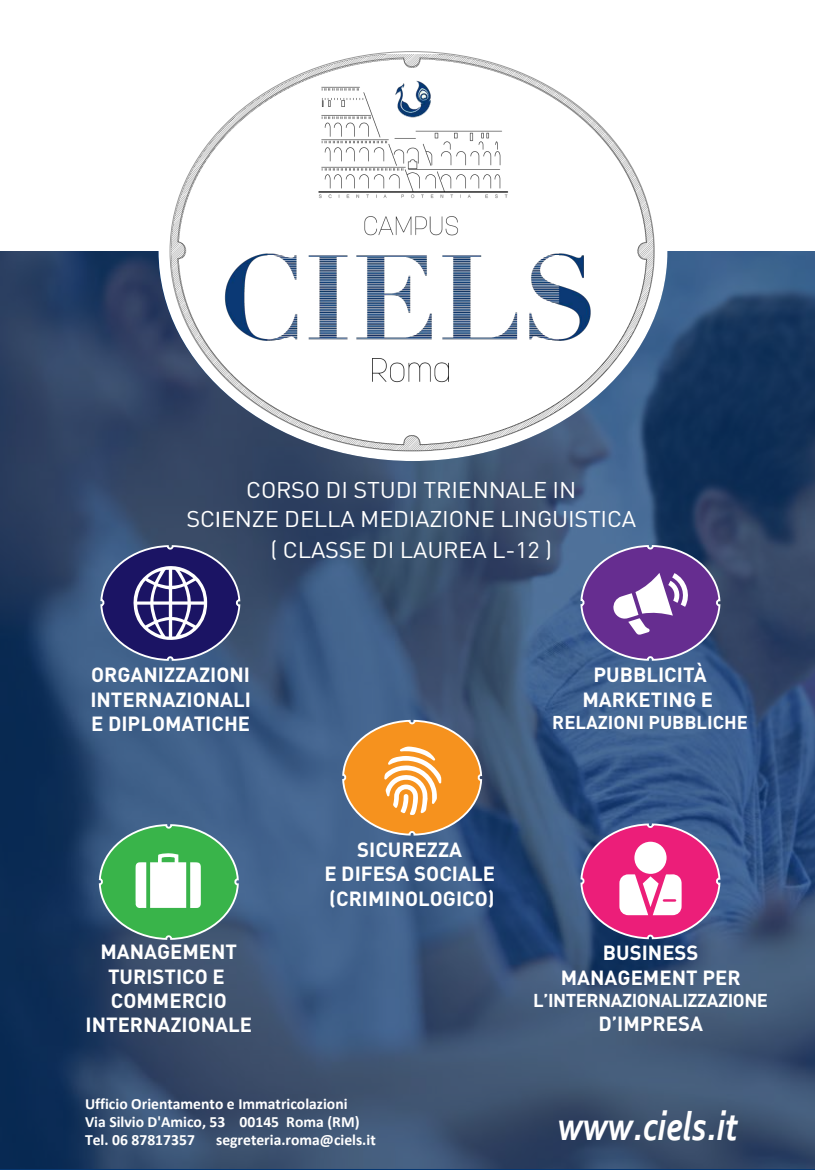
<style>
.page{position:relative;width:815px;height:1170px;background:#fff}
.page>*{position:absolute;margin:0;border:0;box-sizing:border-box;transform-origin:0 0}
.t1{font:italic 700 41.31px "Corbel";color:#fff;scale:.83 1}
.t2{font:22.5px/29px "DIN";letter-spacing:-.01em;color:#fff;text-align:center;scale:1.05 1}
.t3{font:700 20.25px/24.3px "DIN";color:#fff;text-align:center}
.t4{font:700 18.44px "DIN";letter-spacing:-.025em;color:#fff}
.t5{font:700 18.44px "DIN";color:#fff}
.t6{font:700 15.62px/18.1px "Calibri";color:#fff}
.s1{font-family:"Calibri";font-size:24.38px}
</style>
<div class="page">
<img style="left:1px;top:251px;width:814px;height:917px">
<svg style="left:341px;top:718px;width:142px;height:118px;background:#ca9355"></svg>
<svg style="left:99px;top:544px;width:142px;height:117px;background:#474982"></svg>
<svg style="left:579px;top:544px;width:142px;height:117px;background:#73589e"></svg>
<svg style="left:98px;top:823px;width:142px;height:117px"></svg>
<svg style="left:579px;top:822px;width:142px;height:118px"></svg>
<img style="left:172px;top:54px;width:482px;height:397px">
<p class="t2" style="left:186px;top:475px;width:430px">CORSO DI STUDI TRIENNALE IN<br>SC<span class="s1">I</span>ENZE DELLA MEDIAZIONE LINGUISTICA</p>
<p class="t2" style="left:270px;top:535px;width:270px">( CLASSE DI LAUREA L-12 )</p>
<p class="t3" style="left:90px;top:661px;width:162px;text-align:justify">ORGANIZZAZIONI INTERNAZIONALI E DIPLOMATICHE</p>
<p class="t3" style="left:582px;top:661px;width:132px">PUBBLICITÀ<br>MARKETING E</p>
<p class="t5" style="left:552px;top:709px;width:197px">RELAZIONI PUBBLICHE</p>
<p class="t3" style="left:324px;top:836px;width:172px">SICUREZZA<br>E DIFESA SOCIALE (CRIMINOLOGICO)</p>
<p class="t3" style="left:85px;top:938px;width:168px">MANAGEMENT<br>TURISTICO E<br>COMMERCIO<br>INTERNAZIONALE</p>
<p class="t3" style="left:561px;top:939px;width:181px">BUSINESS<br>MANAGEMENT PER</p>
<p class="t4" style="left:533px;top:988px;width:236px">L’INTERNAZIONALIZZAZIONE</p>
<p class="t3" style="left:598px;top:1010px;width:106px">D’IMPRESA</p>
<p class="t6" style="left:85px;top:1094px;width:276px">Ufficio Orientamento e Immatricolazioni<br>Via Silvio D'Amico, 53 00145 Roma (RM)<br>Tel. 06 87817357</p>
<p class="t6" style="left:216px;top:1130px;width:161px">segreteria.roma@ciels.it</p>
<h1 class="t1" style="left:558px;top:1100px;width:218px">www.ciels.it</h1>
</div>
